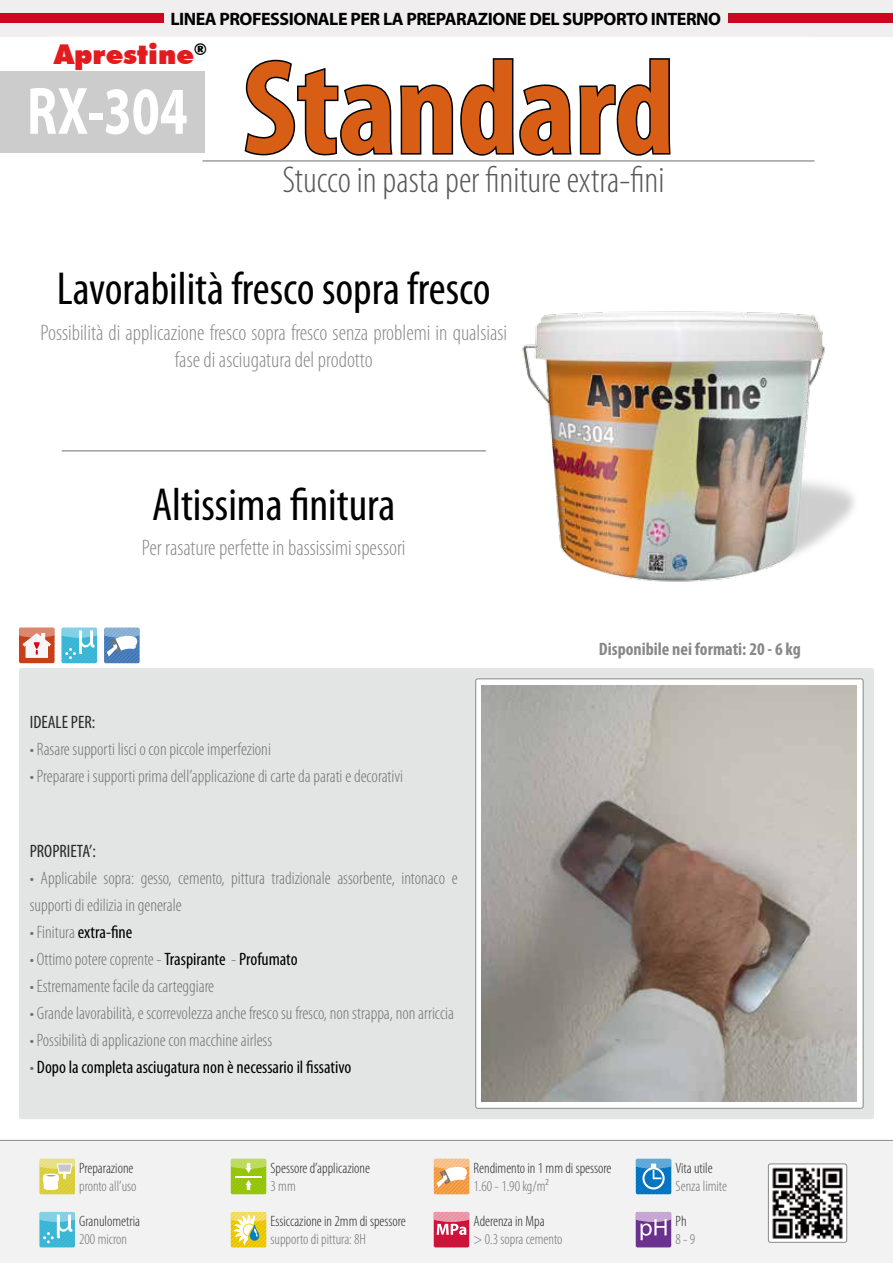
<style>
.page{position:relative;width:893px;height:1263px;background:#fff}
.page>*{position:absolute;margin:0;border:0;box-sizing:border-box;transform-origin:0 0}
.t1{font:700 condensed 135px "Myriad Pro";color:#d85d15}
.t2{font:700 67.5px "Myriad Pro";color:#fff;scale:.75 1}
.t3{font:condensed 46.5px "Myriad Pro";color:#000}
.t4{font:300 condensed 37.5px "Myriad Pro";color:#58585a}
.t5{font:900 27.3px "Futura BT";color:#e31b1e}
.t6{font:300 condensed 22.5px/27px "Myriad Pro";color:#87888a;text-align:center}
.t7{font:300 condensed 18px/27px "Myriad Pro";color:#707172}
.t8{font:condensed 18px "Myriad Pro";color:#000}
.t9{font:700 18px "Myriad Pro";letter-spacing:-.025em;color:#000}
.t10{font:700 condensed 18px "Myriad Pro";color:#87888a}
.t11{font:condensed 18px "Myriad Pro";color:#282829}
.t12{font:300 condensed 15px "Myriad Pro";color:#282829}
.t13{font:300 condensed 15px "Myriad Pro";color:#707172}
.s1{font-weight:300;color:#707172}
.s2{font-weight:400;color:#000}
</style>
<div class="page">
<div style="left:0;top:0;width:893px;height:36px;background:#f0eeef"></div>
<div style="left:0;top:13px;width:163px;height:9px;background:#cd071e"></div>
<div style="left:729px;top:13px;width:164px;height:9px;background:#cd071e"></div>
<div style="left:19px;top:668px;width:855px;height:451px;background:#e3e4e4;border-radius:2px"></div>
<div style="left:476px;top:679px;width:387px;height:429px;background:#fff;border-radius:2px"></div>
<div style="left:0;top:1140px;width:893px;height:123px;background:#f2f2f3"></div>
<hr style="left:0;top:1140px;width:893px;height:1px;background:#87888a">
<svg style="left:1px;top:36px;width:891px;height:58px"></svg>
<img style="left:482px;top:685px;width:375px;height:417px">
<img style="left:522px;top:311px;width:333px;height:271px">
<div style="left:0;top:72px;width:204px;height:81px;background:#ccc"></div>
<hr style="left:62px;top:450px;width:424px;height:2px;background:#9c9e9f">
<svg style="left:242px;top:57px;width:430px;height:99px"></svg>
<hr style="left:202px;top:160px;width:612px;height:2px;background:#9c9e9f">
<svg style="left:39px;top:1159px;width:36px;height:35px"></svg>
<svg style="left:636px;top:1159px;width:35px;height:35px"></svg>
<svg style="left:434px;top:1159px;width:35px;height:35px"></svg>
<svg style="left:231px;top:1159px;width:35px;height:35px"></svg>
<svg style="left:39px;top:1212px;width:36px;height:35px"></svg>
<svg style="left:636px;top:1212px;width:35px;height:35px"></svg>
<svg style="left:434px;top:1212px;width:35px;height:35px"></svg>
<svg style="left:231px;top:1212px;width:35px;height:35px"></svg>
<svg style="left:19px;top:628px;width:36px;height:35px"></svg>
<svg style="left:62px;top:628px;width:35px;height:35px"></svg>
<svg style="left:104px;top:628px;width:36px;height:35px"></svg>
<img style="left:768px;top:1164px;width:79px;height:78px">
<div style="left:768px;top:1164px;width:79px;height:78px;border:1px solid #87888a;border-radius:2px"></div>
<p class="t9" style="left:170px;top:7px;width:552px">LINEA PROFESSIONALE PER LA PREPARAZIONE DEL SUPPORTO INTERNO</p>
<h3 class="t5" style="left:54px;top:38px;width:155px">Aprestine<sup>®</sup></h3>
<h2 class="t2" style="left:27px;top:67px;width:216px">RX-304</h2>
<h1 class="t1" style="left:243px;top:24px;width:433px">Standard</h1>
<h3 class="t4" style="left:282px;top:159px;width:384px">Stucco in pasta per finiture extra-fini</h3>
<h3 class="t3" style="left:57px;top:261px;width:435px">Lavorabilità fresco sopra fresco</h3>
<p class="t6" style="left:40px;top:320px;width:468px">Possibilità di applicazione fresco sopra fresco senza problemi in qualsiasi fase di asciugatura del prodotto</p>
<h3 class="t3" style="left:152px;top:476px;width:245px">Altissima finitura</h3>
<p class="t6" style="left:142px;top:535px;width:265px">Per rasature perfette in bassissimi spessori</p>
<p class="t11" style="left:30px;top:711px;width:67px">IDEALE PER:</p>
<p class="t7" style="left:30px;top:735px;width:243px">• Rasare supporti lisci o con piccole imperfezioni</p>
<p class="t7" style="left:30px;top:762px;width:375px">• Preparare i supporti prima dell’applicazione di carte da parati e decorativi</p>
<p class="t11" style="left:30px;top:840px;width:68px">PROPRIETA’:</p>
<p class="t7" style="left:30px;top:865px;width:429px">• Applicabile sopra: gesso, cemento, pittura tradizionale assorbente, intonaco e supporti di edilizia in generale</p>
<p class="t8" style="left:30px;top:921px;width:104px"><span class="s1">• Finitura</span> extra-fine</p>
<p class="t7" style="left:30px;top:946px;width:269px">• Ottimo potere coprente - <span class="s2">Traspirante</span> - <span class="s2">Profumato</span></p>
<p class="t7" style="left:30px;top:973px;width:186px">• Estremamente facile da carteggiare</p>
<p class="t7" style="left:30px;top:1000px;width:426px">• Grande lavorabilità, e scorrevolezza anche fresco su fresco, non strappa, non arriccia</p>
<p class="t7" style="left:30px;top:1027px;width:244px">• Possibilità di applicazione con macchine airless</p>
<p class="t8" style="left:30px;top:1056px;width:323px"><span class="s1">•</span> Dopo la completa asciugatura non è necessario il fissativo</p>
<p class="t10" style="left:599px;top:638px;width:203px">Disponibile nei formati: 20 - 6 kg</p>
<p class="t12" style="left:79px;top:1160px;width:56px">Preparazione</p>
<p class="t13" style="left:79px;top:1178px;width:59px">pronto all’uso</p>
<p class="t12" style="left:79px;top:1213px;width:62px">Granulometria</p>
<p class="t13" style="left:79px;top:1231px;width:49px">200 micron</p>
<p class="t12" style="left:271px;top:1160px;width:101px">Spessore d’applicazione</p>
<p class="t13" style="left:271px;top:1178px;width:27px">3 mm</p>
<p class="t12" style="left:271px;top:1213px;width:137px">Essiccazione in 2mm di spessore</p>
<p class="t13" style="left:271px;top:1231px;width:97px">supporto di pittura: 8H</p>
<p class="t12" style="left:474px;top:1160px;width:139px">Rendimento in 1 mm di spessore</p>
<p class="t13" style="left:474px;top:1178px;width:77px">1.60 - 1.90 kg/m²</p>
<p class="t12" style="left:474px;top:1213px;width:73px">Aderenza in Mpa</p>
<p class="t13" style="left:474px;top:1231px;width:90px">&gt; 0.3 sopra cemento</p>
<p class="t12" style="left:675px;top:1160px;width:39px">Vita utile</p>
<p class="t13" style="left:675px;top:1178px;width:53px">Senza limite</p>
<p class="t12" style="left:675px;top:1213px;width:13px">Ph</p>
<p class="t13" style="left:675px;top:1231px;width:21px">8 - 9</p>
</div>
